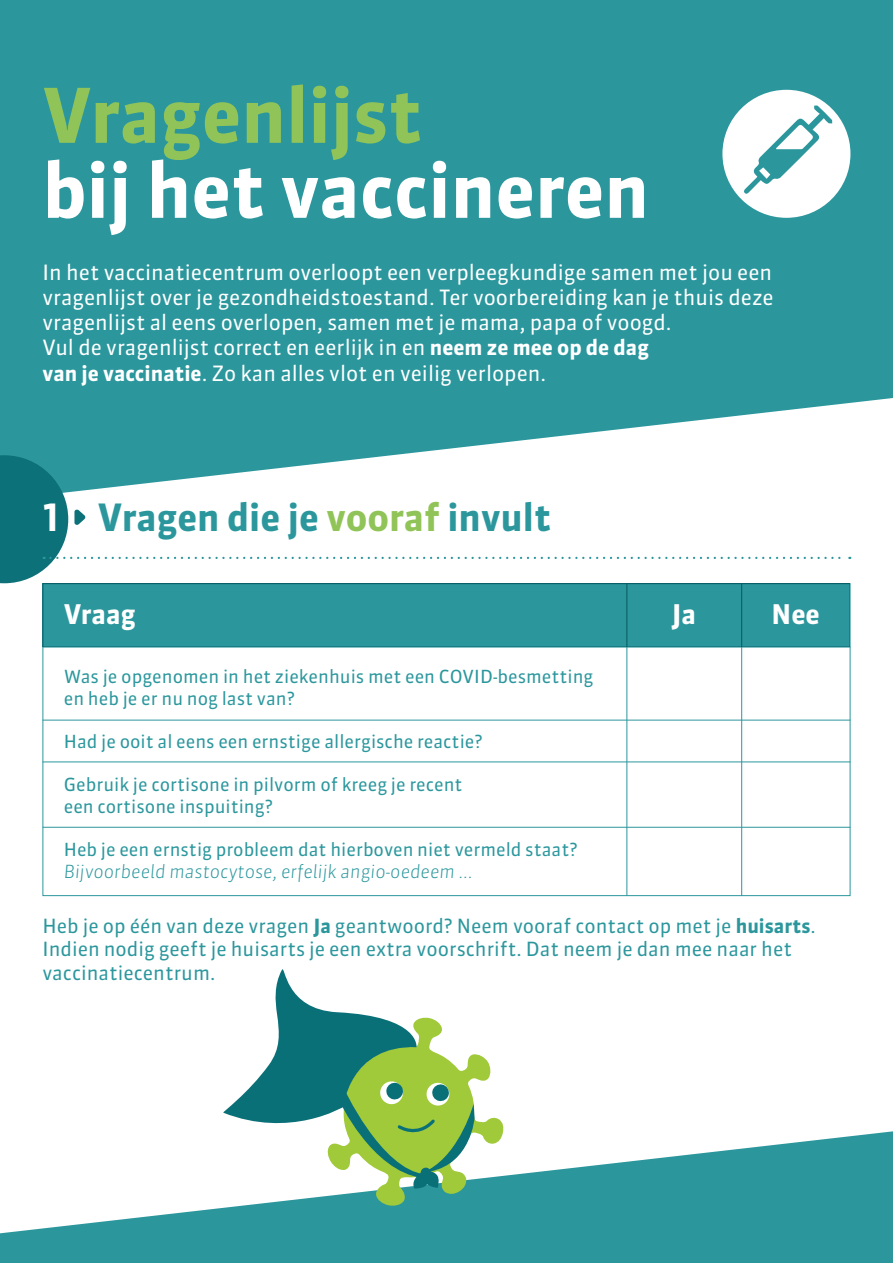
<style>
.page{position:relative;width:893px;height:1263px;background:#fff}
.page>*{position:absolute;margin:0;border:0;box-sizing:border-box;transform-origin:0 0}
.t1{font:700 75px "Sanuk OT";color:#fff}
.t2{font:700 75px "Sanuk OT";color:#91c458}
.t3{font:700 37.5px "Sanuk OT";color:#2b979d}
.t4{font:700 27px "Sanuk OT";color:#fff}
.t5{font:21px/25.2px "Sanuk OT";color:#fff}
.t6{font:19.5px/23.4px "Sanuk OT";color:#2b979d}
.t7{font:18px/21.6px "Sanuk OT";color:#2b979d}
.t8{font:italic 300 18px "Sanuk OT";color:#2b979d}
.s1{font-weight:700}
.s2{color:#fff}
.s3{color:#91c458}
</style>
<div class="page">
<div style="left:0;top:0;width:893px;height:455px;background:#2b979d"></div>
<div style="left:43px;top:583px;width:807px;height:313px;background:#fff;border:1px solid #2b979d"></div>
<hr style="left:43px;top:720px;width:807px;height:1px;background:#2b979d">
<hr style="left:43px;top:647px;width:807px;height:1px;background:#2b979d">
<hr style="left:626px;top:583px;width:1px;height:313px;background:#2b979d">
<hr style="left:741px;top:583px;width:1px;height:313px;background:#2b979d">
<hr style="left:43px;top:761px;width:807px;height:1px;background:#2b979d">
<hr style="left:43px;top:827px;width:807px;height:1px;background:#2b979d">
<div style="left:722px;top:90px;width:128px;height:128px;background:#fff;border-radius:50%"></div>
<svg style="left:743px;top:105px;width:89px;height:89px"></svg>
<svg style="left:0;top:455px;width:850px;height:128px"></svg>
<div style="left:43px;top:583px;width:807px;height:64px;background:#2b979d"></div>
<svg style="left:0;top:1131px;width:893px;height:132px;fill:#2b979d"></svg>
<svg style="left:222px;top:969px;width:282px;height:237px"></svg>
<h1 class="t2" style="left:43px;top:69px;width:382px">Vragenlijst</h1>
<h1 class="t1" style="left:43px;top:144px;width:608px">bij het vaccineren</h1>
<p class="t5" style="left:43px;top:260px;width:733px">In het vaccinatiecentrum overloopt een verpleegkundige samen met jou een vragenlijst over je gezondheidstoestand. Ter voorbereiding kan je thuis deze vragenlijst al eens overlopen, samen met je mama, papa of voogd.<br>Vul de vragenlijst correct en eerlijk in en <span class="s1">neem ze mee op de dag<br>van je vaccinatie</span>. Zo kan alles vlot en veilig verlopen.</p>
<h2 class="t3" style="left:43px;top:494px;width:510px"><span class="s2">1</span> Vragen die je <span class="s3">vooraf</span> invult</h2>
<p class="t4" style="left:64px;top:597px;width:73px">Vraag</p>
<p class="t4" style="left:672px;top:597px;width:26px">Ja</p>
<p class="t4" style="left:772px;top:597px;width:50px">Nee</p>
<p class="t7" style="left:64px;top:666px;width:531px">Was je opgenomen in het ziekenhuis met een COVID-besmetting en heb je er nu nog last van?</p>
<p class="t7" style="left:64px;top:731px;width:420px">Had je ooit al eens een ernstige allergische reactie?</p>
<p class="t7" style="left:64px;top:774px;width:400px">Gebruik je cortisone in pilvorm of kreeg je recent een cortisone inspuiting?</p>
<p class="t7" style="left:64px;top:839px;width:515px">Heb je een ernstig probleem dat hierboven niet vermeld staat?</p>
<p class="t8" style="left:64px;top:860px;width:410px">Bijvoorbeeld mastocytose, erfelijk angio-oedeem ...</p>
<p class="t6" style="left:43px;top:914px;width:775px">Heb je op één van deze vragen <span class="s1">Ja</span> geantwoord? Neem vooraf contact op met je <span class="s1">huisarts</span>.<br>Indien nodig geeft je huisarts je een extra voorschrift. Dat neem je dan mee naar het vaccinatiecentrum.</p>
</div>
